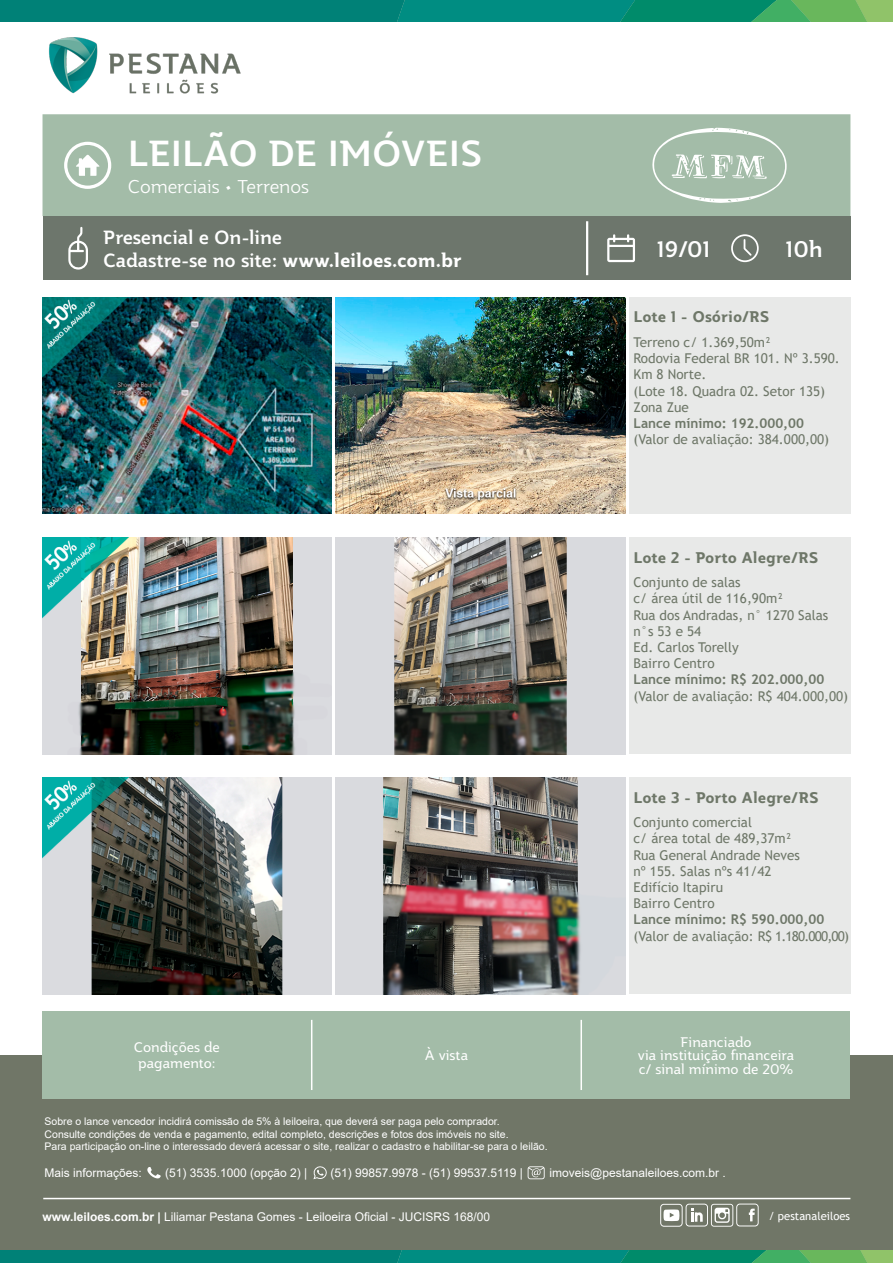
<style>
.page{position:relative;width:893px;height:1263px;background:#fff}
.page>*{position:absolute;margin:0;border:0;box-sizing:border-box;transform-origin:0 0}
.t1{font:500 35.25px "Jotia";color:#fff}
.t2{font:500 21.9px "Jotia";color:#fff}
.t3{font:500 18.6px/22.2px "Jotia";letter-spacing:-.01em;color:#fff}
.t4{font:300 18px "Jotia";color:#fff}
.t5{font:700 15px "Jotia";letter-spacing:-.005em;color:#6e7768}
.t6{font:13.5px/16.2px "Trebuchet MS";color:#6e7768}
.t7{font:13.5px/13.5px "Jotia";color:#fff;text-align:center}
.t8{font:700 13.5px "Trebuchet MS";color:#6e7768}
.t9{font:12px "Arial";color:#fff}
.t10{font:11.25px "Trebuchet MS";color:#fff}
.t11{font:10.5px/12.6px "Arial";color:#fff}
.s1{font-weight:700}
</style>
<div class="page">
<div style="left:0;top:1055px;width:893px;height:208px;background:#707667"></div>
<svg style="left:0;top:1250px;width:893px;height:13px;background:#0f8d74"></svg>
<hr style="left:43px;top:1198px;width:807px;height:1px;background:#fff">
<div style="left:43px;top:114px;width:807px;height:102px;background:#a3bca8"></div>
<div style="left:43px;top:216px;width:808px;height:64px;background:#6d766c"></div>
<hr style="left:586px;top:221px;width:2px;height:54px;background:#fff">
<svg style="left:0;top:0;width:893px;height:21px;background:#0f8d74"></svg>
<img style="left:49px;top:37px;width:192px;height:57px">
<svg style="left:64px;top:142px;width:47px;height:47px"></svg>
<svg style="left:68px;top:227px;width:20px;height:43px"></svg>
<svg style="left:731px;top:234px;width:28px;height:28px"></svg>
<svg style="left:607px;top:234px;width:28px;height:28px"></svg>
<div style="left:43px;top:1011px;width:807px;height:88px;background:#a3bca8"></div>
<hr style="left:580px;top:1020px;width:2px;height:70px;background:#fff">
<hr style="left:311px;top:1020px;width:1px;height:70px;background:#fff">
<svg style="left:660px;top:1203px;width:99px;height:24px"></svg>
<svg style="left:313px;top:1166px;width:14px;height:13px"></svg>
<svg style="left:147px;top:1167px;width:14px;height:11px"></svg>
<svg style="left:528px;top:1166px;width:17px;height:13px"></svg>
<svg style="left:652px;top:128px;width:135px;height:75px;background:#b1c6b5"></svg>
<div style="left:629px;top:297px;width:221px;height:217px;background:#e8e9e8"></div>
<img style="left:336px;top:297px;width:289px;height:217px">
<img style="left:43px;top:297px;width:289px;height:217px">
<div style="left:629px;top:537px;width:221px;height:217px;background:#e8e9e8"></div>
<img style="left:336px;top:537px;width:289px;height:217px">
<img style="left:43px;top:537px;width:289px;height:217px">
<div style="left:629px;top:777px;width:221px;height:217px;background:#e8e9e8"></div>
<img style="left:336px;top:777px;width:289px;height:217px">
<img style="left:43px;top:777px;width:289px;height:217px">
<h1 class="t1" style="left:128px;top:129px;width:356px">LEILÃO DE IMÓVEIS</h1>
<h3 class="t4" style="left:128px;top:174px;width:183px">Comerciais • Terrenos</h3>
<h3 class="t3" style="left:103px;top:227px;width:360px">Presencial e On-line<br>Cadastre-se no site: <span class="s1">www.leiloes.com.br</span></h3>
<h2 class="t2" style="left:657px;top:234px;width:55px">19/01</h2>
<h2 class="t2" style="left:786px;top:234px;width:39px">10h</h2>
<p class="t5" style="left:634px;top:307px;width:137px">Lote 1 - Osório/RS</p>
<p class="t6" style="left:634px;top:334px;width:208px">Terreno c/ 1.369,50m²<br>Rodovia Federal BR 101. Nº 3.590.<br>Km 8 Norte.<br>(Lote 18. Quadra 02. Setor 135)<br>Zona Zue</p>
<p class="t8" style="left:634px;top:415px;width:172px">Lance mínimo: 192.000,00</p>
<p class="t6" style="left:634px;top:431px;width:197px">(Valor de avaliação: 384.000,00)</p>
<p class="t5" style="left:634px;top:547px;width:186px">Lote 2 - Porto Alegre/RS</p>
<p class="t6" style="left:634px;top:574px;width:196px">Conjunto de salas<br>c/ área útil de 116,90m²<br>Rua dos Andradas, n° 1270 Salas n°s 53 e 54<br>Ed. Carlos Torelly<br>Bairro Centro</p>
<p class="t8" style="left:634px;top:671px;width:192px">Lance mínimo: R$ 202.000,00</p>
<p class="t6" style="left:634px;top:687px;width:216px">(Valor de avaliação: R$ 404.000,00)</p>
<p class="t5" style="left:634px;top:787px;width:187px">Lote 3 - Porto Alegre/RS</p>
<p class="t6" style="left:634px;top:814px;width:168px">Conjunto comercial<br>c/ área total de 489,37m²<br>Rua General Andrade Neves nº 155. Salas nºs 41/42<br>Edifício Itapiru<br>Bairro Centro</p>
<p class="t8" style="left:634px;top:911px;width:192px">Lance mínimo: R$ 590.000,00</p>
<p class="t6" style="left:634px;top:928px;width:217px">(Valor de avaliação: R$ 1.180.000,00)</p>
<p class="t7" style="left:134px;top:1039px;width:88px;line-height:16.2px">Condições de pagamento:</p>
<p class="t7" style="left:638px;top:1035px;width:158px">Financiado<br>via instituição financeira c/ sinal mínimo de 20%</p>
<p class="t7" style="left:425px;top:1048px;width:45px">À vista</p>
<p class="t11" style="left:45px;top:1115px;width:505px">Sobre o lance vencedor incidirá comissão de 5% à leiloeira, que deverá ser paga pelo comprador.<br>Consulte condições de venda e pagamento, edital completo, descrições e fotos dos imóveis no site.<br>Para participação on-line o interessado deverá acessar o site, realizar o cadastro e habilitar-se para o leilão.</p>
<p class="t9" style="left:45px;top:1165px;width:99px">Mais informações:</p>
<p class="t9" style="left:165px;top:1165px;width:143px">(51) 3535.1000 (opção 2) |</p>
<p class="t9" style="left:331px;top:1165px;width:194px">(51) 99857.9978 - (51) 99537.5119 |</p>
<p class="t9" style="left:550px;top:1165px;width:178px">imoveis@pestanaleiloes.com.br .</p>
<p class="t9" style="left:43px;top:1208px;width:449px"><span class="s1">www.leiloes.com.br |</span> Liliamar Pestana Gomes - Leiloeira Oficial - JUCISRS 168/00</p>
<p class="t10" style="left:769px;top:1209px;width:83px">/ pestanaleiloes</p>
</div>
